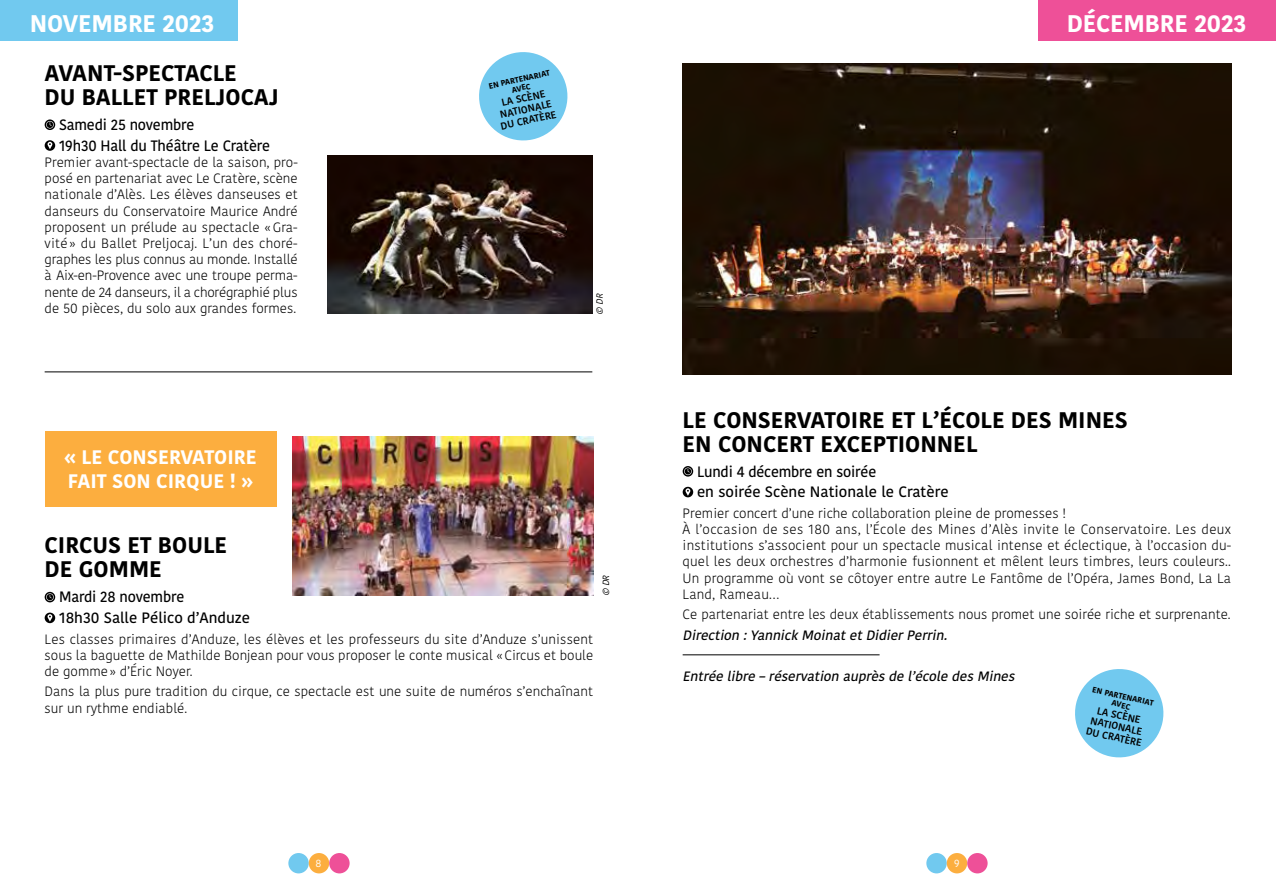
<style>
.page{position:relative;width:1276px;height:893px;background:#fff}
.page>*{position:absolute;margin:0;border:0;box-sizing:border-box;transform-origin:0 0}
.t1{font:700 24px "Kohinoor Bangla";letter-spacing:-.01em;color:#fff}
.t2{font:700 22.5px/24px "Kohinoor Bangla";color:#000}
.t3{font:700 19.5px/23.4px "Kohinoor Bangla";color:#fff}
.t4{font:500 15px/20.7px "Kohinoor Bangla";letter-spacing:-.01em;color:#000;scale:.96 1}
.t5{font:300 13.5px/16.2px "Kohinoor Bangla";color:#000}
.t6{font:italic 500 13.5px "Kohinoor Bangla";color:#000}
.t7{font:10.5px "Kohinoor Bangla";color:#fff}
.t8{font:600 10.2px/11.2px "Kohinoor Bangla";color:#000;text-align:center}
.t9{font:italic 9px "Kohinoor Bangla";color:#000}
.t10{font:700 7.95px/9px "Kohinoor Bangla";color:#000;text-align:center}
</style>
<div class="page">
<div style="left:288px;top:853px;width:21px;height:20px;background:#71c9ef;border-radius:50%"></div>
<div style="left:309px;top:853px;width:20px;height:20px;background:#fcae3f;border-radius:50%"></div>
<div style="left:329px;top:853px;width:21px;height:20px;background:#ee5098;border-radius:50%"></div>
<div style="left:926px;top:853px;width:20px;height:20px;background:#71c9ef;border-radius:50%"></div>
<div style="left:946px;top:853px;width:21px;height:20px;background:#fcae3f;border-radius:50%"></div>
<div style="left:967px;top:853px;width:20px;height:20px;background:#ee5098;border-radius:50%"></div>
<div style="left:1038px;top:0;width:238px;height:40px;background:#ee5098"></div>
<div style="left:0;top:0;width:238px;height:40px;background:#71c9ef"></div>
<svg style="left:682px;top:466px;width:11px;height:11px"></svg>
<svg style="left:684px;top:467px;width:8px;height:8px"></svg>
<svg style="left:682px;top:487px;width:11px;height:10px"></svg>
<svg style="left:685px;top:488px;width:5px;height:8px"></svg>
<img style="left:682px;top:64px;width:549px;height:310px">
<svg style="left:1075px;top:669px;width:89px;height:89px"></svg>
<svg style="left:45px;top:119px;width:10px;height:11px"></svg>
<svg style="left:46px;top:121px;width:8px;height:8px"></svg>
<svg style="left:45px;top:140px;width:10px;height:11px"></svg>
<svg style="left:48px;top:142px;width:4px;height:7px"></svg>
<img style="left:327px;top:156px;width:265px;height:157px">
<svg style="left:479px;top:52px;width:89px;height:89px"></svg>
<hr style="left:45px;top:372px;width:547px;height:1px;background:#000">
<svg style="left:45px;top:592px;width:10px;height:10px"></svg>
<svg style="left:46px;top:593px;width:8px;height:8px"></svg>
<svg style="left:45px;top:613px;width:10px;height:10px"></svg>
<svg style="left:48px;top:614px;width:4px;height:8px"></svg>
<img style="left:292px;top:437px;width:301px;height:159px">
<div style="left:45px;top:431px;width:231px;height:75px;background:#fcae3f"></div>
<hr style="left:682px;top:655px;width:197px;height:1px;background:#000">
<h1 class="t1" style="left:30px;top:2px;width:186px">NOVEMBRE 2023</h1>
<h1 class="t1" style="left:1067px;top:2px;width:181px">DÉCEMBRE 2023</h1>
<h2 class="t2" style="left:45px;top:60px;width:236px">AVANT-SPECTACLE<br>DU BALLET PRELJOCAJ</h2>
<p class="t4" style="left:59px;top:114px;width:221px">Samedi 25 novembre<br>19h30 Hall du Théâtre Le Cratère</p>
<p class="t5" style="left:45px;top:154px;width:255px;text-align:justify">Premier avant-spectacle de la saison, pro&shy;posé en partenariat avec Le Cratère, scène nationale d’Alès. Les élèves danseuses et danseurs du Conservatoire Maurice André proposent un prélude au spectacle «Gra&shy;vité » du Ballet Preljocaj. L’un des choré&shy;graphes les plus connus au monde. Installé à Aix-en-Provence avec une troupe perma&shy;nente de 24 danseurs, il a chorégraphié plus de 50 pièces, du solo aux grandes formes.</p>
<h3 class="t3" style="left:64px;top:445px;width:194px">« LE CONSERVATOIRE<br>FAIT SON CIRQUE ! »</h3>
<p class="t10" style="left:488px;top:81px;width:64px;rotate:-12deg">EN PARTENARIAT<br>AVEC</p>
<p class="t8" style="left:494px;top:99px;width:58px;rotate:-13deg">LA SCÈNE<br>NATIONALE<br>DU CRATÈRE</p>
<p class="t9" style="left:592px;top:315px;width:25px;rotate:-90deg">© DR</p>
<h2 class="t2" style="left:45px;top:532px;width:184px">CIRCUS ET BOULE<br>DE GOMME</h2>
<p class="t4" style="left:59px;top:586px;width:200px">Mardi 28 novembre<br>18h30 Salle Pélico d’Anduze</p>
<p class="t5" style="left:45px;top:631px;width:550px;text-align:justify">Les classes primaires d’Anduze, les élèves et les professeurs du site d’Anduze s’unissent sous la baguette de Mathilde Bonjean pour vous proposer le conte musical «Circus et boule de gomme» d’Éric Noyer.</p>
<p class="t5" style="left:45px;top:683px;width:550px">Dans la plus pure tradition du cirque, ce spectacle est une suite de numéros s’enchaînant sur un rythme endiablé.</p>
<p class="t9" style="left:599px;top:596px;width:25px;rotate:-90deg">© DR</p>
<h2 class="t2" style="left:682px;top:407px;width:446px">LE CONSERVATOIRE ET L’ÉCOLE DES MINES<br>EN CONCERT EXCEPTIONNEL</h2>
<p class="t4" style="left:697px;top:461px;width:263px">Lundi 4 décembre en soirée<br>en soirée Scène Nationale le Cratère</p>
<p class="t5" style="left:682px;top:505px;width:550px">Premier concert d’une riche collaboration pleine de promesses !<br>À l’occasion de ses 180 ans, l’École des Mines d’Alès invite le Conservatoire. Les deux institutions s’associent pour un spectacle musical intense et éclectique, à l’occasion du&shy;quel les deux orchestres d’harmonie fusionnent et mêlent leurs timbres, leurs couleurs..<br>Un programme où vont se côtoyer entre autre Le Fantôme de l’Opéra, James Bond, La La Land, Rameau…</p>
<p class="t5" style="left:682px;top:606px;width:549px">Ce partenariat entre les deux établissements nous promet une soirée riche et surprenante.</p>
<p class="t6" style="left:682px;top:624px;width:270px">Direction :Yannick MoinatetDidierPerrin.</p>
<p class="t6" style="left:682px;top:665px;width:337px">Entrée libre –réservation auprèsde l’école desMines</p>
<p class="t10" style="left:1093px;top:685px;width:64px;rotate:12deg">EN PARTENARIAT<br>AVEC</p>
<p class="t8" style="left:1092px;top:703px;width:58px;rotate:13deg">LA SCÈNE<br>NATIONALE<br>DU CRATÈRE</p>
<p class="t7" style="left:315px;top:855px;width:7px">8</p>
<p class="t7" style="left:954px;top:855px;width:7px">9</p>
</div>
